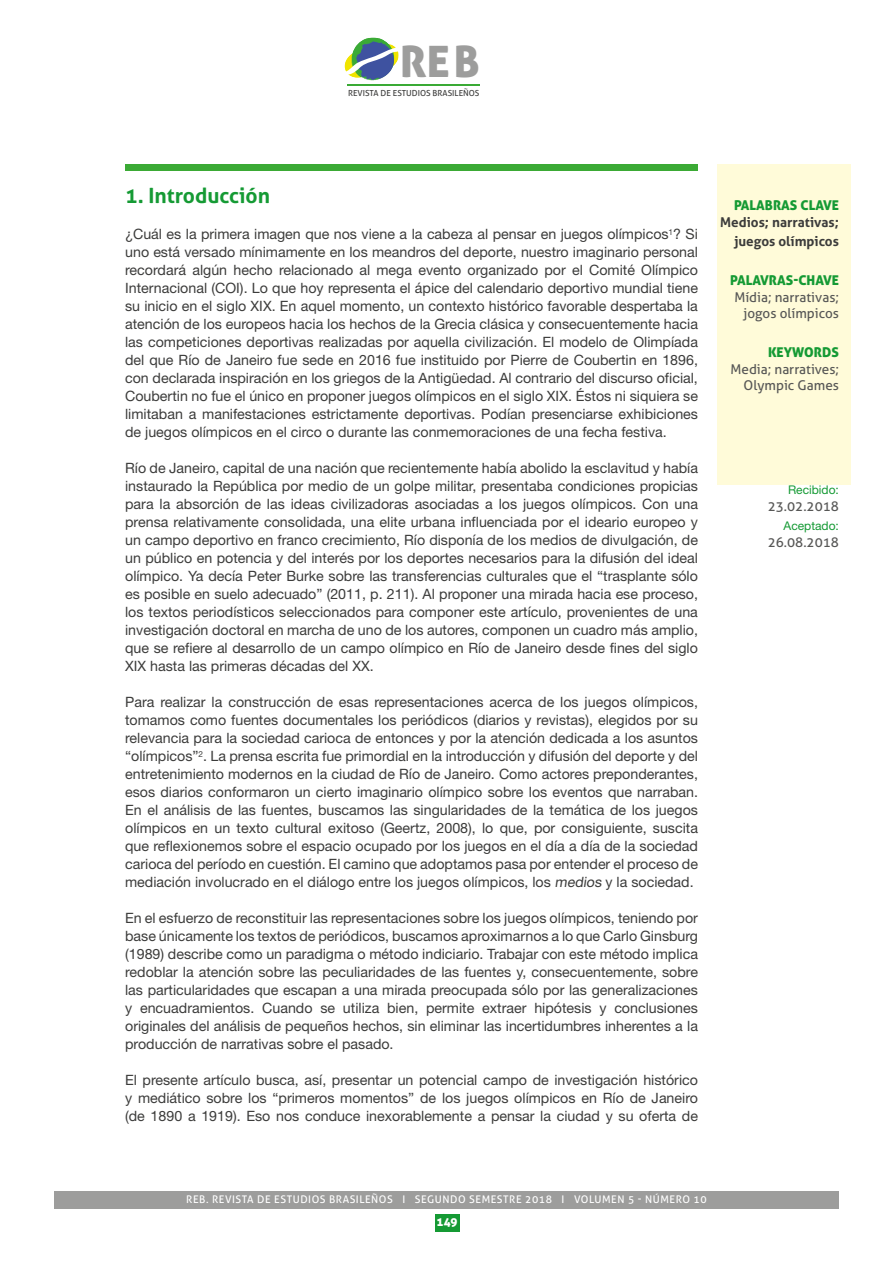
<style>
.page{position:relative;width:893px;height:1263px;background:#fff}
.page>*{position:absolute;margin:0;border:0;box-sizing:border-box;transform-origin:0 0}
.t1{font:43.35px "Aller Display";color:#9d9d9c}
.t2{font:700 21px "Aller";color:#159a34}
.t3{font:14.25px/18px "Helvetica Neue";color:#3c3c3b;text-align:justify}
.t4{font:13.5px/16.5px "Aller";color:#575756;text-align:right}
.t5{font:13.5px "Aller Display";color:#159a34}
.t6{font:700 13.5px/19.5px "Aller";color:#3c3c3b;text-align:right}
.t7{font:12px "Helvetica Neue";color:#159a34}
.t8{font:12px "Aller Display";color:#fff}
.t9{font:10.5px "Aller";letter-spacing:.05em;color:#fff}
.t10{font:8.4px "Aller";color:#3c3c3b}
</style>
<div class="page">
<img style="left:347px;top:37px;width:88px;height:49px">
<img style="left:352px;top:38px;width:41px;height:42px">
<svg style="left:344px;top:42px;width:59px;height:37px"></svg>
<hr style="left:347px;top:84px;width:133px;height:1px;background:#3aaa35">
<div style="left:54px;top:1191px;width:785px;height:18px;background:#9d9d9c"></div>
<div style="left:435px;top:1214px;width:24px;height:17px;background:#159a34"></div>
<div style="left:125px;top:164px;width:573px;height:6px;background:#3baa35"></div>
<div style="left:717px;top:164px;width:134px;height:321px;background:#fffbd9"></div>
<h1 class="t1" style="left:400px;top:34px;width:81px">REB</h1>
<p class="t10" style="left:348px;top:87px;width:133px">REVISTA DE ESTUDIOS BRASILEÑOS</p>
<h2 class="t2" style="left:125px;top:183px;width:146px">1. Introducción</h2>
<p class="t3" style="left:125px;top:225px;width:574px">¿Cuál es la primera imagen que nos viene a la cabeza al pensar en juegos olímpicos<sup>1</sup>? Si uno está versado mínimamente en los meandros del deporte, nuestro imaginario personal recordará algún hecho relacionado al mega evento organizado por el Comité Olímpico Internacional (COI). Lo que hoy representa el ápice del calendario deportivo mundial tiene su inicio en el siglo XIX. En aquel momento, un contexto histórico favorable despertaba la atención de los europeos hacia los hechos de la Grecia clásica y consecuentemente hacia las competiciones deportivas realizadas por aquella civilización. El modelo de Olimpíada del que Río de Janeiro fue sede en 2016 fue instituido por Pierre de Coubertin en 1896, con declarada inspiración en los griegos de la Antigüedad. Al contrario del discurso oficial, Coubertin no fue el único en proponer juegos olímpicos en el siglo XIX. Éstos ni siquiera se limitaban a manifestaciones estrictamente deportivas. Podían presenciarse exhibiciones de juegos olímpicos en el circo o durante las conmemoraciones de una fecha festiva.</p>
<p class="t3" style="left:125px;top:459px;width:574px">Río de Janeiro, capital de una nación que recientemente había abolido la esclavitud y había instaurado la República por medio de un golpe militar, presentaba condiciones propicias para la absorción de las ideas civilizadoras asociadas a los juegos olímpicos. Con una prensa relativamente consolidada, una elite urbana influenciada por el ideario europeo y un campo deportivo en franco crecimiento, Río disponía de los medios de divulgación, de un público en potencia y del interés por los deportes necesarios para la difusión del ideal olímpico. Ya decía Peter Burke sobre las transferencias culturales que el “trasplante sólo es posible en suelo adecuado” (2011, p. 211). Al proponer una mirada hacia ese proceso, los textos periodísticos seleccionados para componer este artículo, provenientes de una investigación doctoral en marcha de uno de los autores, componen un cuadro más amplio, que se refiere al desarrollo de un campo olímpico en Río de Janeiro desde fines del siglo XIX hasta las primeras décadas del XX.</p>
<p class="t3" style="left:125px;top:693px;width:574px">Para realizar la construcción de esas representaciones acerca de los juegos olímpicos, tomamos como fuentes documentales los periódicos (diarios y revistas), elegidos por su relevancia para la sociedad carioca de entonces y por la atención dedicada a los asuntos “olímpicos”<sup>2</sup>. La prensa escrita fue primordial en la introducción y difusión del deporte y del entretenimiento modernos en la ciudad de Río de Janeiro. Como actores preponderantes, esos diarios conformaron un cierto imaginario olímpico sobre los eventos que narraban.<br>En el análisis de las fuentes, buscamos las singularidades de la temática de los juegos olímpicos en un texto cultural exitoso (Geertz, 2008), lo que, por consiguiente, suscita que reflexionemos sobre el espacio ocupado por los juegos en el día a día de la sociedad carioca del período en cuestión. El camino que adoptamos pasa por entender el proceso de mediación involucrado en el diálogo entre los juegos olímpicos, los medios y la sociedad.</p>
<p class="t3" style="left:125px;top:909px;width:574px">En el esfuerzo de reconstituir las representaciones sobre los juegos olímpicos, teniendo por base únicamente los textos de periódicos, buscamos aproximarnos a lo que Carlo Ginsburg (1989) describe como un paradigma o método indiciario. Trabajar con este método implica redoblar la atención sobre las peculiaridades de las fuentes y, consecuentemente, sobre las particularidades que escapan a una mirada preocupada sólo por las generalizaciones y encuadramientos. Cuando se utiliza bien, permite extraer hipótesis y conclusiones originales del análisis de pequeños hechos, sin eliminar las incertidumbres inherentes a la producción de narrativas sobre el pasado.</p>
<p class="t3" style="left:125px;top:1071px;width:574px">El presente artículo busca, así, presentar un potencial campo de investigación histórico y mediático sobre los “primeros momentos” de los juegos olímpicos en Río de Janeiro (de 1890 a 1919). Eso nos conduce inexorablemente a pensar la ciudad y su oferta de</p>
<p class="t5" style="left:734px;top:197px;width:106px">PALABRAS CLAVE</p>
<p class="t6" style="left:720px;top:212px;width:120px">Medios; narrativas; juegos olímpicos</p>
<p class="t5" style="left:730px;top:272px;width:110px">PALAVRAS-CHAVE</p>
<p class="t4" style="left:734px;top:289px;width:106px">Mídia; narrativas; jogos olímpicos</p>
<p class="t5" style="left:768px;top:344px;width:72px">KEYWORDS</p>
<p class="t4" style="left:730px;top:361px;width:110px">Media; narratives;<br>Olympic Games</p>
<p class="t7" style="left:788px;top:483px;width:52px">Recibido:</p>
<p class="t4" style="left:768px;top:498px;width:73px">23.02.2018</p>
<p class="t7" style="left:784px;top:519px;width:57px">Aceptado:</p>
<p class="t4" style="left:768px;top:534px;width:73px">26.08.2018</p>
<p class="t9" style="left:186px;top:1193px;width:522px">REB. REVISTA DE ESTUDIOS BRASILEÑOS I SEGUNDO SEMESTRE 2018 I VOLUMEN 5 - NÚMERO 10</p>
<p class="t8" style="left:437px;top:1214px;width:22px">149</p>
</div>
